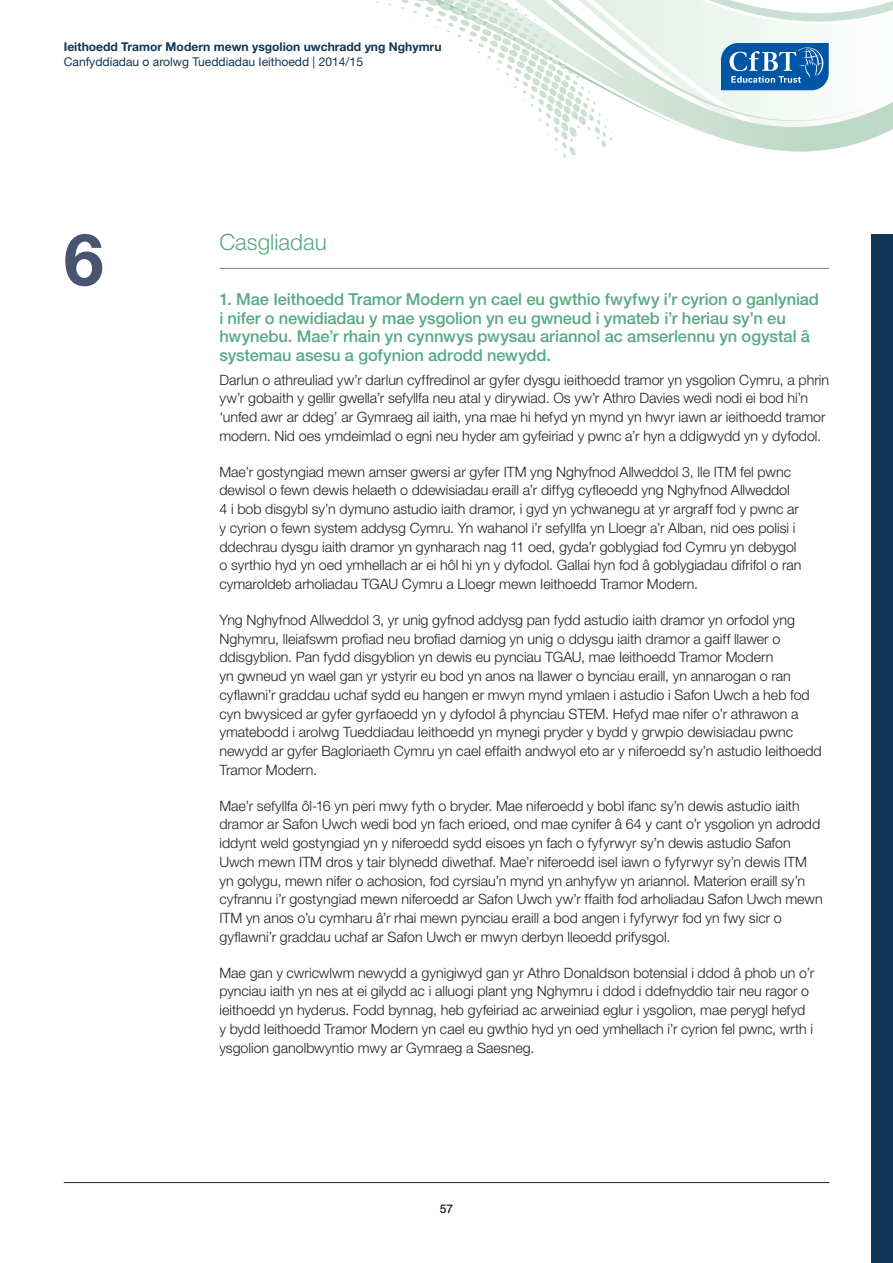
<style>
.page{position:relative;width:893px;height:1263px;background:#fff}
.page>*{position:absolute;margin:0;border:0;box-sizing:border-box;transform-origin:0 0}
.t1{font:700 72px "Helvetica Neue LT Std";color:#485570}
.t2{font:300 22.5px "Helvetica Neue LT Std";color:#57aa83}
.t3{font:500 16.5px/18.8px "Helvetica Neue LT Std";letter-spacing:-.005em;color:#57aa83}
.t4{font:300 14.25px/18.8px "Helvetica Neue LT Std";color:#231f20}
.t5{font:700 12.15px "Helvetica Neue LT Std";color:#113554}
.t6{font:12.15px "Helvetica Neue LT Std";color:#113554}
.t7{font:500 12px "Helvetica Neue LT Std";color:#231f20}
</style>
<div class="page">
<svg style="left:704px;top:132px;width:183px;height:20px"></svg>
<svg style="left:547px;top:132px;width:66px;height:26px"></svg>
<hr style="left:64px;top:1182px;width:765px;height:1px;background:#231f20">
<div style="left:872px;top:234px;width:21px;height:1029px;background:#113554"></div>
<svg style="left:376px;top:0;width:517px;height:132px"></svg>
<hr style="left:219px;top:268px;width:610px;height:1px;background:#777c91">
<p class="t5" style="left:64px;top:39px;width:379px">Ieithoedd Tramor Modern mewn ysgolion uwchradd yng Nghymru</p>
<p class="t6" style="left:64px;top:55px;width:301px">Canfyddiadau o arolwg Tueddiadau Ieithoedd | 2014/15</p>
<h1 class="t1" style="left:64px;top:215px;width:42px">6</h1>
<h2 class="t2" style="left:219px;top:228px;width:109px">Casgliadau</h2>
<p class="t3" style="left:219px;top:289px;width:601px">1. Mae Ieithoedd Tramor Modern yn cael eu gwthio fwyfwy i’r cyrion o ganlyniad i nifer o newidiadau y mae ysgolion yn eu gwneud i ymateb i’r heriau sy’n eu hwynebu. Mae’r rhain yn cynnwys pwysau ariannol ac amserlennu yn ogystal â systemau asesu a gofynion adrodd newydd.</p>
<p class="t4" style="left:219px;top:370px;width:611px">Darlun o athreuliad yw’r darlun cyffredinol ar gyfer dysgu ieithoedd tramor yn ysgolion Cymru, a phrin yw’r gobaith y gellir gwella’r sefyllfa neu atal y dirywiad. Os yw’r Athro Davies wedi nodi ei bod hi’n ‘unfed awr ar ddeg’ ar Gymraeg ail iaith, yna mae hi hefyd yn mynd yn hwyr iawn ar ieithoedd tramor modern. Nid oes ymdeimlad o egni neu hyder am gyfeiriad y pwnc a’r hyn a ddigwydd yn y dyfodol.</p>
<p class="t4" style="left:219px;top:462px;width:584px">Mae’r gostyngiad mewn amser gwersi ar gyfer ITM yng Nghyfnod Allweddol 3, lle ITM fel pwnc dewisol o fewn dewis helaeth o ddewisiadau eraill a’r diffyg cyfleoedd yng Nghyfnod Allweddol<br>4 i bob disgybl sy’n dymuno astudio iaith dramor, i gyd yn ychwanegu at yr argraff fod y pwnc ar y cyrion o fewn system addysg Cymru. Yn wahanol i’r sefyllfa yn Lloegr a’r Alban, nid oes polisi i ddechrau dysgu iaith dramor yn gynharach nag 11 oed, gyda’r goblygiad fod Cymru yn debygol o syrthio hyd yn oed ymhellach ar ei hôl hi yn y dyfodol. Gallai hyn fod â goblygiadau difrifol o ran cymaroldeb arholiadau TGAU Cymru a Lloegr mewn Ieithoedd Tramor Modern.</p>
<p class="t4" style="left:219px;top:610px;width:604px">Yng Nghyfnod Allweddol 3, yr unig gyfnod addysg pan fydd astudio iaith dramor yn orfodol yng Nghymru, lleiafswm profiad neu brofiad darniog yn unig o ddysgu iaith dramor a gaiff llawer o ddisgyblion. Pan fydd disgyblion yn dewis eu pynciau TGAU, mae Ieithoedd Tramor Modern<br>yn gwneud yn wael gan yr ystyrir eu bod yn anos na llawer o bynciau eraill, yn annarogan o ran cyflawni’r graddau uchaf sydd eu hangen er mwyn mynd ymlaen i astudio i Safon Uwch a heb fod cyn bwysiced ar gyfer gyrfaoedd yn y dyfodol â phynciau STEM. Hefyd mae nifer o’r athrawon a ymatebodd i arolwg Tueddiadau Ieithoedd yn mynegi pryder y bydd y grwpio dewisiadau pwnc newydd ar gyfer Bagloriaeth Cymru yn cael effaith andwyol eto ar y niferoedd sy’n astudio Ieithoedd Tramor Modern.</p>
<p class="t4" style="left:219px;top:796px;width:605px">Mae’r sefyllfa ôl-16 yn peri mwy fyth o bryder. Mae niferoedd y bobl ifanc sy’n dewis astudio iaith dramor ar Safon Uwch wedi bod yn fach erioed, ond mae cynifer â 64 y cant o’r ysgolion yn adrodd iddynt weld gostyngiad yn y niferoedd sydd eisoes yn fach o fyfyrwyr sy’n dewis astudio Safon Uwch mewn ITM dros y tair blynedd diwethaf. Mae’r niferoedd isel iawn o fyfyrwyr sy’n dewis ITM yn golygu, mewn nifer o achosion, fod cyrsiau’n mynd yn anhyfyw yn ariannol. Materion eraill sy’n cyfrannu i’r gostyngiad mewn niferoedd ar Safon Uwch yw’r ffaith fod arholiadau Safon Uwch mewn ITM yn anos o’u cymharu â’r rhai mewn pynciau eraill a bod angen i fyfyrwyr fod yn fwy sicr o gyflawni’r graddau uchaf ar Safon Uwch er mwyn derbyn lleoedd prifysgol.</p>
<p class="t4" style="left:219px;top:963px;width:596px">Mae gan y cwricwlwm newydd a gynigiwyd gan yr Athro Donaldson botensial i ddod â phob un o’r pynciau iaith yn nes at ei gilydd ac i alluogi plant yng Nghymru i ddod i ddefnyddio tair neu ragor o ieithoedd yn hyderus. Fodd bynnag, heb gyfeiriad ac arweiniad eglur i ysgolion, mae perygl hefyd y bydd Ieithoedd Tramor Modern yn cael eu gwthio hyd yn oed ymhellach i’r cyrion fel pwnc, wrth i ysgolion ganolbwyntio mwy ar Gymraeg a Saesneg.</p>
<p class="t7" style="left:440px;top:1202px;width:15px">57</p>
</div>
